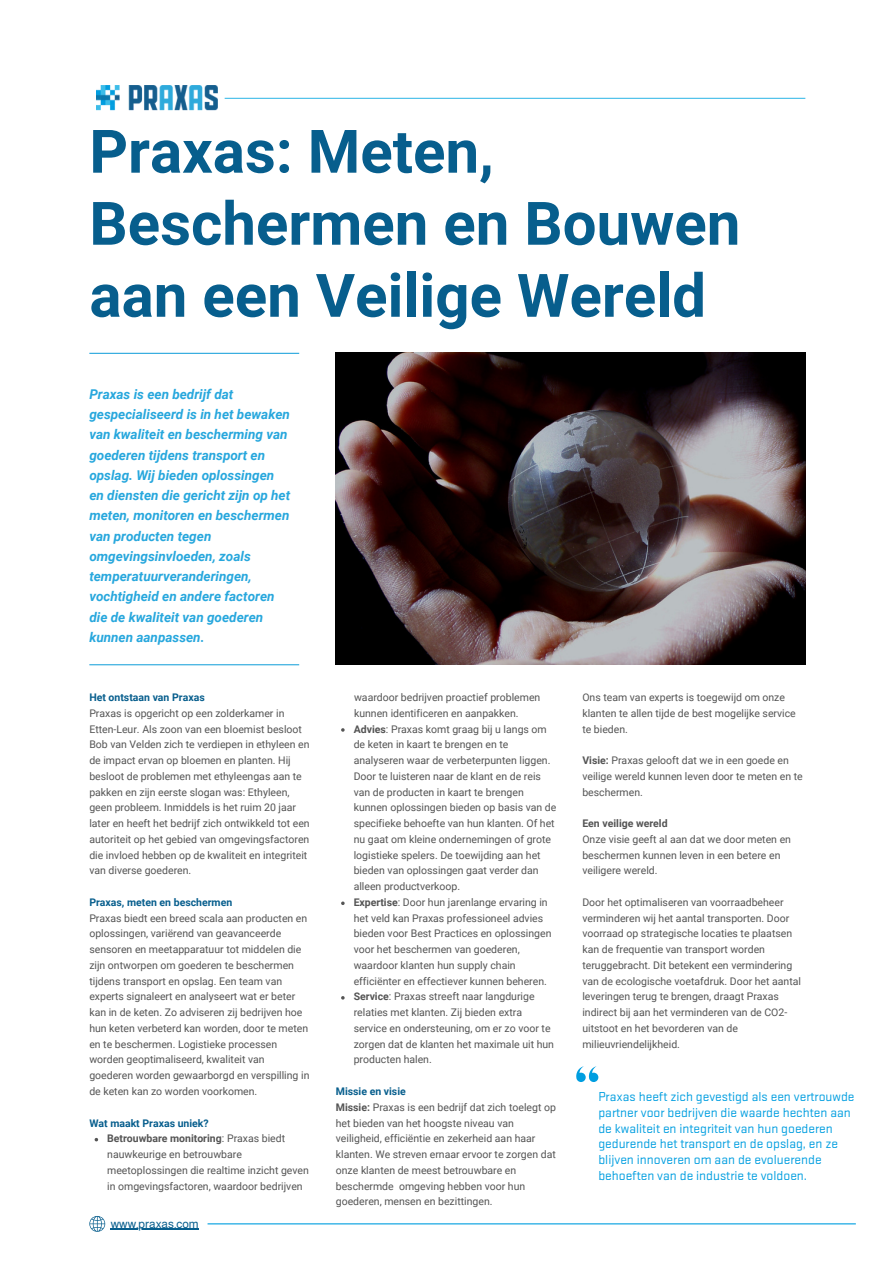
<style>
.page{position:relative;width:894px;height:1264px;background:#fff}
.page>*{position:absolute;margin:0;border:0;box-sizing:border-box;transform-origin:0 0}
.t1{font:700 60px/72px "Roboto";color:#075e8d}
.t2{font:italic 700 13.5px/20.2px "Roboto";color:#27a7dd}
.t3{font:13.5px/15.8px "Stratum 2";color:#009ee0}
.t4{font:12px "Almarai";color:#075e8d}
.t5{font:10.5px/15.8px "Roboto";color:#545454}
.t6{font:700 10.5px "Roboto";color:#075e8d}
.t7{font:700 10.5px "Roboto";color:#545454}
.s1{font-weight:700}
</style>
<div class="page">
<img style="left:336px;top:353px;width:469px;height:311px">
<svg style="left:89px;top:1216px;width:16px;height:15px"></svg>
<hr style="left:111px;top:1228px;width:88px;height:1px;background:#075e8d">
<hr style="left:207px;top:1223px;width:648px;height:1px;background:#009ee0">
<hr style="left:224px;top:98px;width:581px;height:1px;background:#42bde9">
<hr style="left:89px;top:353px;width:210px;height:1px;background:#27a7dd">
<img style="left:96px;top:86px;width:122px;height:25px">
<hr style="left:89px;top:664px;width:210px;height:1px;background:#27a7dd">
<svg style="left:576px;top:1066px;width:22px;height:16px"></svg>
<p class="t1" style="left:89px;top:116px;width:652px">Praxas: Meten,<br>Beschermen en Bouwen aan een Veilige Wereld</p>
<p class="t2" style="left:89px;top:384px;width:202px">Praxas is een bedrijf dat gespecialiseerd is in het bewaken van kwaliteit en bescherming van goederen tijdens transport en opslag. Wij bieden oplossingen en diensten die gericht zijn op het meten, monitoren en beschermen van producten tegen omgevingsinvloeden, zoals temperatuurveranderingen, vochtigheid en andere factoren die de kwaliteit van goederen kunnen aanpassen.</p>
<p class="t6" style="left:89px;top:691px;width:117px">Het ontstaan van Praxas</p>
<p class="t5" style="left:89px;top:705px;width:222px">Praxas is opgericht op een zolderkamer in Etten-Leur. Als zoon van een bloemist besloot Bob van Velden zich te verdiepen in ethyleen en de impact ervan op bloemen en planten. Hij besloot de problemen met ethyleengas aan te pakken en zijn eerste slogan was: Ethyleen, geen probleem. Inmiddels is het ruim 20 jaar later en heeft het bedrijf zich ontwikkeld tot een autoriteit op het gebied van omgevingsfactoren die invloed hebben op de kwaliteit en integriteit van diverse goederen.</p>
<p class="t6" style="left:89px;top:896px;width:144px">Praxas, meten en beschermen</p>
<p class="t5" style="left:89px;top:910px;width:221px">Praxas biedt een breed scala aan producten en oplossingen, variërend van geavanceerde sensoren en meetapparatuur tot middelen die zijn ontworpen om goederen te beschermen tijdens transport en opslag. Een team van experts signaleert en analyseert wat er beter kan in de keten. Zo adviseren zij bedrijven hoe hun keten verbeterd kan worden, door te meten en te beschermen. Logistieke processen worden geoptimaliseerd, kwaliteit van goederen worden gewaarborgd en verspilling in de keten kan zo worden voorkomen.</p>
<p class="t6" style="left:89px;top:1116px;width:121px">Wat maakt Praxas uniek?</p>
<p class="t5" style="left:107px;top:1130px;width:203px"><span class="s1">Betrouwbare monitoring</span>: Praxas biedt nauwkeurige en betrouwbare meetoplossingen die realtime inzicht geven in omgevingsfactoren, waardoor bedrijven</p>
<p class="t4" style="left:111px;top:1216px;width:89px">www.praxas.com</p>
<p class="t5" style="left:354px;top:689px;width:188px">waardoor bedrijven proactief problemen</p>
<p class="t5" style="left:354px;top:705px;width:166px">kunnen identificeren en aanpakken.</p>
<p class="t5" style="left:353px;top:721px;width:204px"><span class="s1">Advies</span>: Praxas komt graag bij u langs om de keten in kaart te brengen en te analyseren waar de verbeterpunten liggen.<br>Door te luisteren naar de klant en de reis van de producten in kaart te brengen kunnen oplossingen bieden op basis van de specifieke behoefte van hun klanten. Of het nu gaat om kleine ondernemingen of grote logistieke spelers. De toewijding aan het bieden van oplossingen gaat verder dan alleen productverkoop.</p>
<p class="t5" style="left:353px;top:894px;width:199px"><span class="s1">Expertise</span>: Door hun jarenlange ervaring in het veld kan Praxas professioneel advies bieden voor Best Practices en oplossingen voor het beschermen van goederen, waardoor klanten hun supply chain efficiënter en effectiever kunnen beheren.</p>
<p class="t5" style="left:353px;top:989px;width:202px"><span class="s1">Service</span>: Praxas streeft naar langdurige relaties met klanten. Zij bieden extra service en ondersteuning, om er zo voor te zorgen dat de klanten het maximale uit hun producten halen.</p>
<p class="t6" style="left:336px;top:1085px;width:71px">Missie en visie</p>
<p class="t5" style="left:336px;top:1099px;width:221px"><span class="s1">Missie:</span> Praxas is een bedrijf dat zich toelegt op het bieden van het hoogste niveau van veiligheid, efficiëntie en zekerheid aan haar klanten. We streven ernaar ervoor te zorgen dat onze klanten de meest betrouwbare en beschermde omgeving hebben voor hun goederen, mensen en bezittingen.</p>
<p class="t3" style="left:598px;top:1089px;width:257px">Praxas heeft zich gevestigd als een vertrouwde partner voor bedrijven die waarde hechten aan de kwaliteit en integriteit van hun goederen gedurende het transport en de opslag, en ze blijven innoveren om aan de evoluerende behoeften van de industrie te voldoen.</p>
<p class="t5" style="left:582px;top:689px;width:215px">Ons team van experts is toegewijd om onze klanten te allen tijde de best mogelijke service te bieden.</p>
<p class="t5" style="left:582px;top:752px;width:222px"><span class="s1">Visie:</span> Praxas gelooft dat we in een goede en veilige wereld kunnen leven door te meten en te beschermen.</p>
<p class="t7" style="left:582px;top:817px;width:87px">Een veilige wereld</p>
<p class="t5" style="left:582px;top:831px;width:210px">Onze visie geeft al aan dat we door meten en beschermen kunnen leven in een betere en veiligere wereld.</p>
<p class="t5" style="left:582px;top:894px;width:220px">Door het optimaliseren van voorraadbeheer verminderen wij het aantal transporten. Door voorraad op strategische locaties te plaatsen kan de frequentie van transport worden teruggebracht. Dit betekent een vermindering van de ecologische voetafdruk. Door het aantal leveringen terug te brengen, draagt Praxas indirect bij aan het verminderen van de CO2- uitstoot en het bevorderen van de milieuvriendelijkheid.</p>
</div>
